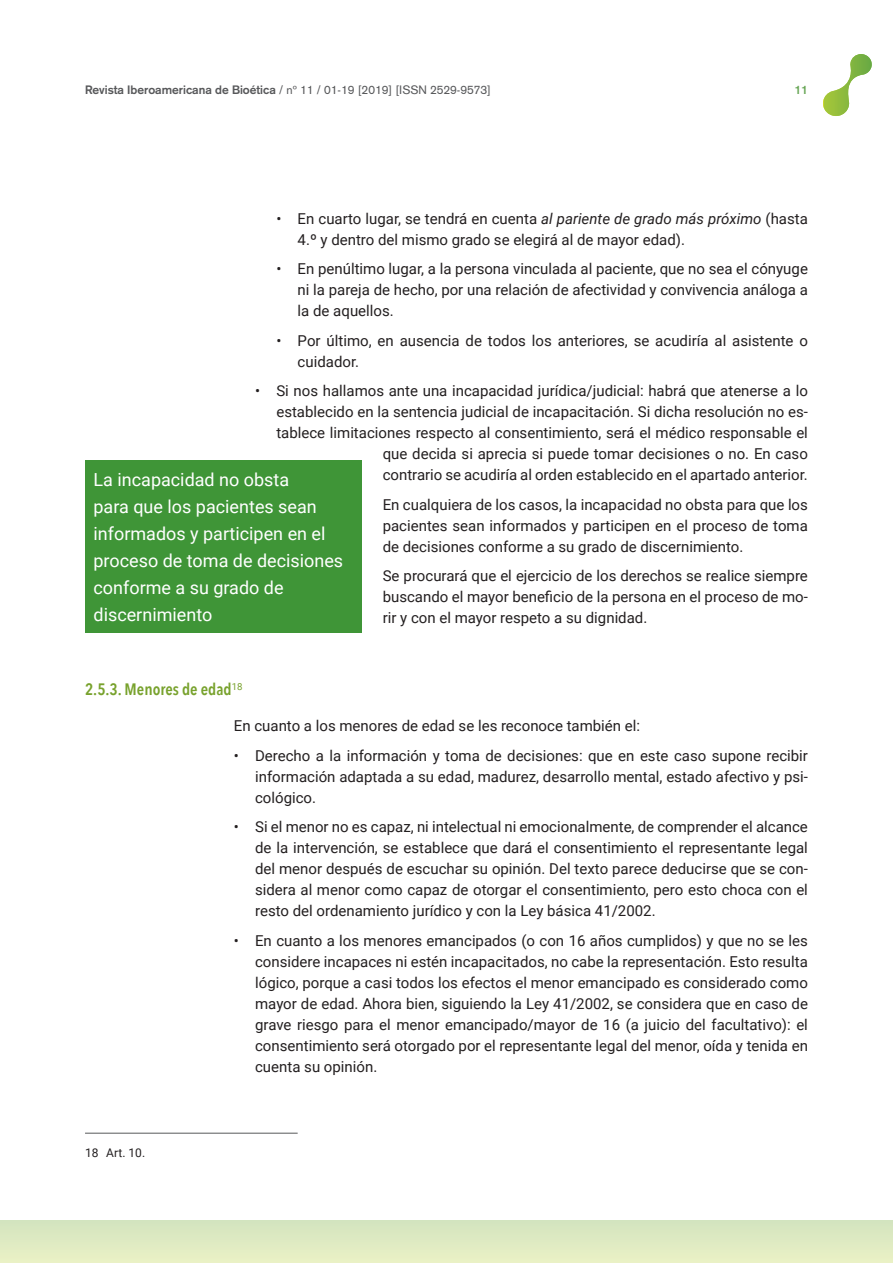
<style>
.page{position:relative;width:893px;height:1263px;background:#fff}
.page>*{position:absolute;margin:0;border:0;box-sizing:border-box;transform-origin:0 0}
.t1{font:18px/27px "Roboto";color:#fff}
.t2{font:600 16.5px "Avenir Next Condensed";color:#78a22d}
.t3{font:15px/21px "Roboto";color:#231f20;text-align:justify}
.t4{font:12px "Akzidenz Grotesk";color:#57585a}
.t5{font:12px "Roboto";color:#231f20}
.t6{font:700 12px "Akzidenz Grotesk";color:#66a554}
.s1{font-weight:700}
.s2{font-style:italic}
</style>
<div class="page">
<div style="left:0;top:1220px;width:893px;height:43px;background:#deeac2"></div>
<svg style="left:823px;top:54px;width:49px;height:62px"></svg>
<hr style="left:85px;top:1133px;width:213px;height:1px;background:#57585a">
<div style="left:85px;top:460px;width:276px;height:172px;background:#3f9537"></div>
<p class="t4" style="left:85px;top:83px;width:407px"><span class="s1">Revista Iberoamericana de Bioética</span> / nº 11 / 01-19 [2019] [ISSN 2529-9573]</p>
<p class="t6" style="left:795px;top:83px;width:15px">11</p>
<p class="t3" style="left:298px;top:207px;width:512px;text-indent:-21px">• En cuarto lugar, se tendrá en cuenta <span class="s2">al pariente de grado más próximo</span> (hasta<br>4.º y dentro del mismo grado se elegirá al de mayor edad).</p>
<p class="t3" style="left:298px;top:258px;width:512px;text-indent:-21px">• En penúltimo lugar, a la persona vinculada al paciente, que no sea el cónyuge ni la pareja de hecho, por una relación de afectividad y convivencia análoga a la de aquellos.</p>
<p class="t3" style="left:298px;top:329px;width:512px;text-indent:-21px">• Por último, en ausencia de todos los anteriores, se acudiría al asistente o cuidador.</p>
<p class="t3" style="left:255px;top:380px;width:554px;text-align:right">• Si nos hallamos ante una incapacidad jurídica/judicial: habrá que atenerse a lo establecido en la sentencia judicial de incapacitación. Si dicha resolución no es&shy;tablece limitaciones respecto al consentimiento, será el médico responsable el que decida si aprecia si puede tomar decisiones o no. En caso<br>contrario se acudiría al orden establecido en el apartado anterior.</p>
<p class="t3" style="left:383px;top:493px;width:427px">En cualquiera de los casos, la incapacidad no obsta para que los pacientes sean informados y participen en el proceso de toma de decisiones conforme a su grado de discernimiento.</p>
<p class="t3" style="left:383px;top:565px;width:427px">Se procurará que el ejercicio de los derechos se realice siempre buscando el mayor beneficio de la persona en el proceso de mo&shy;rir y con el mayor respeto a su dignidad.</p>
<p class="t1" style="left:94px;top:465px;width:251px">La incapacidad no obsta<br>para que los pacientes sean informados y participen en el proceso de toma de decisiones conforme a su grado de discernimiento</p>
<p class="t2" style="left:85px;top:675px;width:159px">2.5.3. Menores de edad<sup>18</sup></p>
<p class="t3" style="left:234px;top:715px;width:408px">En cuanto a los menores de edad se les reconoce también el:</p>
<p class="t3" style="left:255px;top:744px;width:554px;text-indent:-21px">• Derecho a la información y toma de decisiones: que en este caso supone recibir información adaptada a su edad, madurez, desarrollo mental, estado afectivo y psi&shy;cológico.</p>
<p class="t3" style="left:255px;top:816px;width:554px;text-indent:-21px">• Si el menor no es capaz, ni intelectual ni emocionalmente, de comprender el alcance de la intervención, se establece que dará el consentimiento el representante legal del menor después de escuchar su opinión. Del texto parece deducirse que se con&shy;sidera al menor como capaz de otorgar el consentimiento, pero esto choca con el resto del ordenamiento jurídico y con la Ley básica 41/2002.</p>
<p class="t3" style="left:255px;top:929px;width:554px;text-indent:-21px">• En cuanto a los menores emancipados (o con 16 años cumplidos) y que no se les considere incapaces ni estén incapacitados, no cabe la representación. Esto resulta lógico, porque a casi todos los efectos el menor emancipado es considerado como mayor de edad. Ahora bien, siguiendo la Ley 41/2002, se considera que en caso de grave riesgo para el menor emancipado/mayor de 16 (a juicio del facultativo): el consentimiento será otorgado por el representante legal del menor, oída y tenida en cuenta su opinión.</p>
<p class="t5" style="left:85px;top:1144px;width:62px">18 Art. 10.</p>
</div>
